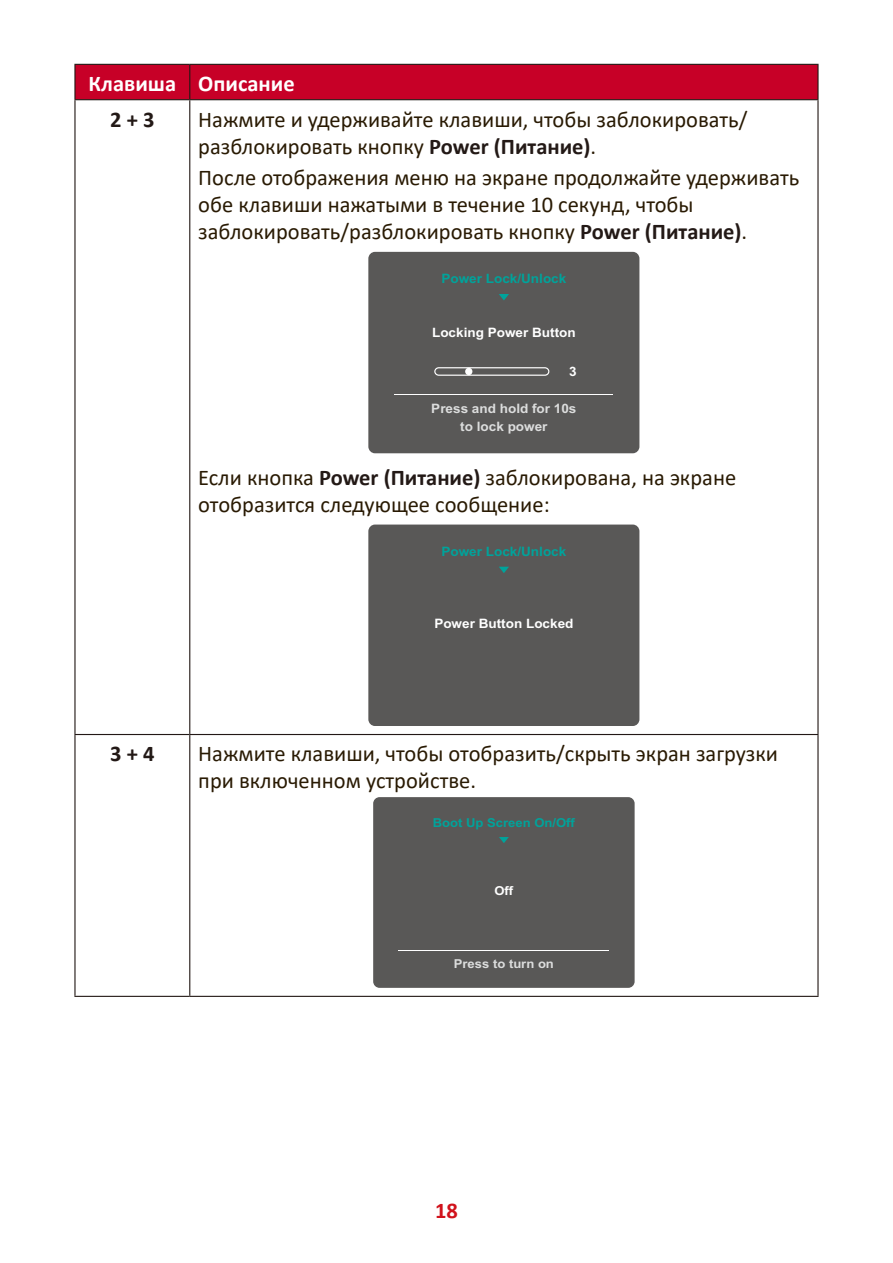
<style>
.page{position:relative;width:893px;height:1263px;background:#fff}
.page>*{position:absolute;margin:0;border:0;box-sizing:border-box;transform-origin:0 0}
.Body{font:22.5px/27px "Calibri";color:#291a03}
.Body-2{font:700 22.5px "Calibri";color:#fff}
.Body-3{font:700 22.5px "Calibri";color:#231916}
.t1{font:700 22.5px "Calibri";color:#d1131c}
.t2{font:700 13.05px "Arial";color:#fff;scale:1.04 1}
.t3{font:700 13.05px "Arial";color:#00a39b;scale:1.04 1}
.t4{font:700 13.05px/18px "Arial";color:#dcdddd;text-align:center;scale:1.04 1}
.t5{font:700 12.3px "Arial";color:#00a39b;scale:1.06 1}
.t6{font:700 12.3px "Arial";color:#dcdddd;scale:1.06 1}
.t7{font:700 12.3px "Arial";color:#fff;scale:1.06 1}
.s1{font-weight:700;color:#231916}
</style>
<div class="page">
<div style="left:76px;top:65px;width:741px;height:34px;background:#c70027"></div>
<hr style="left:817px;top:735px;width:2px;height:261px;background:#231916">
<hr style="left:190px;top:996px;width:629px;height:1px;background:#231916">
<hr style="left:190px;top:64px;width:629px;height:1px;background:#231916">
<hr style="left:817px;top:65px;width:2px;height:34px;background:#231916">
<hr style="left:74px;top:99px;width:116px;height:1px;background:#231916">
<hr style="left:190px;top:99px;width:629px;height:1px;background:#231916">
<hr style="left:74px;top:64px;width:116px;height:1px;background:#231916">
<hr style="left:74px;top:65px;width:2px;height:34px;background:#231916">
<hr style="left:189px;top:65px;width:1px;height:34px;background:#231916">
<hr style="left:189px;top:100px;width:1px;height:634px;background:#231916">
<hr style="left:74px;top:735px;width:2px;height:261px;background:#231916">
<hr style="left:189px;top:735px;width:1px;height:261px;background:#231916">
<hr style="left:74px;top:996px;width:116px;height:1px;background:#231916">
<hr style="left:74px;top:100px;width:2px;height:634px;background:#231916">
<hr style="left:817px;top:100px;width:2px;height:634px;background:#231916">
<hr style="left:74px;top:734px;width:116px;height:1px;background:#231916">
<hr style="left:190px;top:734px;width:629px;height:1px;background:#231916">
<div style="left:368px;top:252px;width:271px;height:201px;background:#595857;border-radius:7px"></div>
<hr style="left:395px;top:394px;width:218px;height:1px;background:#fff">
<div style="left:434px;top:367px;width:115px;height:9px;border:1px solid #fff;border-radius:4px"></div>
<div style="left:465px;top:368px;width:7px;height:7px;background:#fff;border-radius:50%"></div>
<svg style="left:499px;top:294px;width:10px;height:6px"></svg>
<div style="left:368px;top:524px;width:271px;height:202px;background:#595857;border-radius:7px"></div>
<svg style="left:499px;top:567px;width:10px;height:6px"></svg>
<div style="left:373px;top:797px;width:262px;height:191px;background:#595857;border-radius:6px"></div>
<hr style="left:398px;top:950px;width:211px;height:1px;background:#fff">
<svg style="left:499px;top:837px;width:10px;height:6px"></svg>
<p class="Body-2" style="left:89px;top:68px;width:89px">Клавиша</p>
<p class="Body-2" style="left:198px;top:68px;width:98px">Описание</p>
<p class="Body-3" style="left:110px;top:103px;width:46px">2 + 3</p>
<p class="Body" style="left:198px;top:105px;width:551px">Нажмите и удерживайте клавиши, чтобы заблокировать/ разблокировать кнопку <span class="s1">Power (Питание)</span>.</p>
<p class="Body" style="left:198px;top:163px;width:602px">После отображения меню на экране продолжайте удерживать обе клавиши нажатыми в течение 10 секунд, чтобы заблокировать/разблокировать кнопку <span class="s1">Power (Питание)</span>.</p>
<p class="t3" style="left:441px;top:270px;width:122px">Power Lock/Unlock</p>
<p class="t2" style="left:432px;top:323px;width:140px">Locking Power Button</p>
<p class="t2" style="left:569px;top:362px;width:9px">3</p>
<p class="t4" style="left:431px;top:400px;width:141px">Press and hold for 10s to lock power</p>
<p class="Body" style="left:198px;top:463px;width:539px">Если кнопка <span class="s1">Power (Питание)</span> заблокирована, на экране отобразится следующее сообщение:</p>
<p class="t3" style="left:441px;top:542px;width:122px">Power Lock/Unlock</p>
<p class="t2" style="left:434px;top:614px;width:135px">Power Button Locked</p>
<p class="Body-3" style="left:110px;top:738px;width:46px">3 + 4</p>
<p class="Body" style="left:198px;top:740px;width:581px">Нажмите клавиши, чтобы отобразить/скрыть экран загрузки при включенном устройстве.</p>
<p class="t5" style="left:433px;top:814px;width:136px">Boot Up Screen On/Off</p>
<p class="t7" style="left:494px;top:882px;width:19px">Off</p>
<p class="t6" style="left:454px;top:955px;width:96px">Press to turn on</p>
<p class="t1" style="left:435px;top:1194px;width:24px">18</p>
</div>
